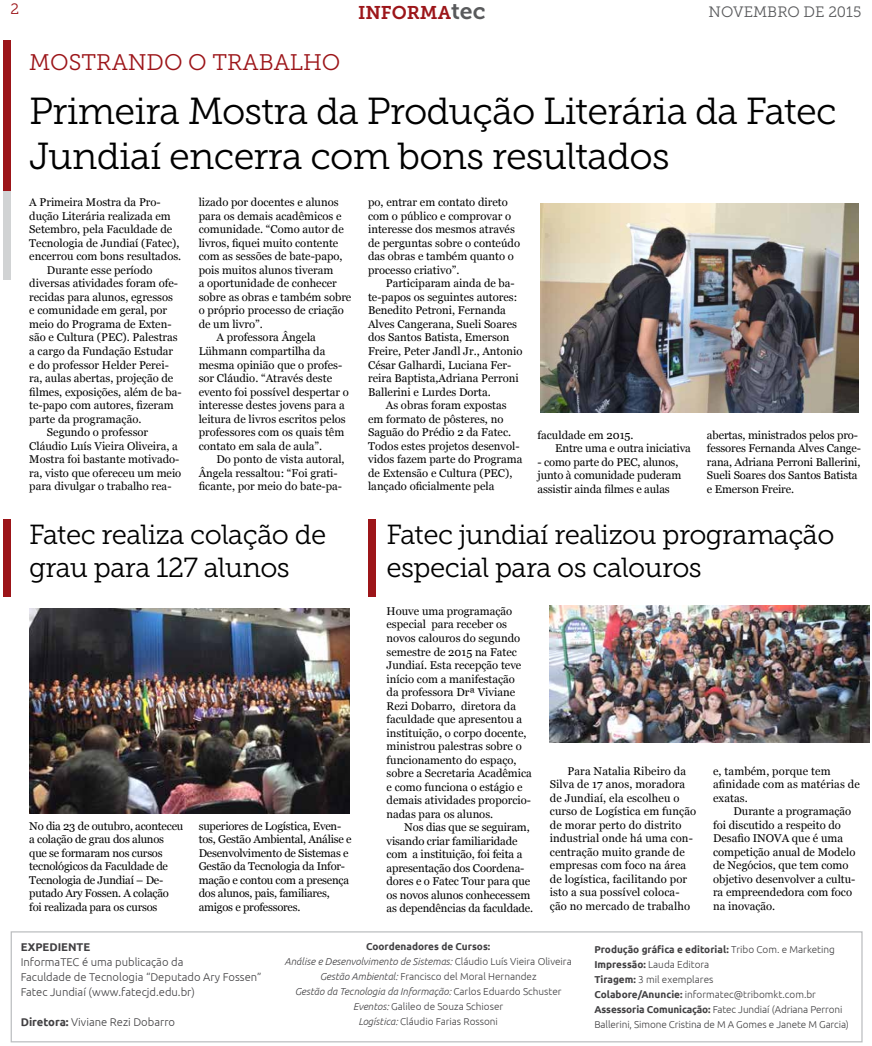
<style>
.page{position:relative;width:872px;height:1046px;background:#fff}
.page>*{position:absolute;margin:0;border:0;box-sizing:border-box;transform-origin:0 0}
.t1{font:37.5px/45px "Museo Slab 300";letter-spacing:-.02em;color:#000}
.t2{font:27.5px/33px "Museo Slab 300";letter-spacing:-.02em;color:#000}
.t3{font:22.5px "Museo Slab 300";color:#9c1519}
.t4{font:18.38px "Museo Slab 700";color:#9c1519}
.t5{font:15px "Museo Slab 300";color:#58595b}
.t6{font:15px "Museo Slab 300";color:#9c1519}
.t7{font:11.25px/13.5px "Georgia";color:#000}
.t8{font:11.25px/13.5px "Georgia";letter-spacing:-.02em;color:#000}
.t9{font:300 11.25px/15px "Ubuntu";color:#414042}
.t10{font:700 11.25px "Ubuntu";color:#414042}
.t11{font:300 10px/15px "Ubuntu";color:#414042;text-align:center}
.s1{font-size:23px;color:#58595b}
.s2{font-weight:700}
.s3{font-style:italic}
</style>
<div class="page">
<div style="left:11px;top:931px;width:851px;height:111px;border:1px solid #bcbec0"></div>
<div style="left:3px;top:167px;width:8px;height:112px;background:#d1d3d4"></div>
<div style="left:3px;top:40px;width:8px;height:151px;background:#9c1519"></div>
<div style="left:3px;top:519px;width:8px;height:77px;background:#9c1519"></div>
<div style="left:368px;top:519px;width:8px;height:77px;background:#9c1519"></div>
<img style="left:541px;top:204px;width:317px;height:208px">
<img style="left:29px;top:609px;width:320px;height:204px">
<img style="left:550px;top:605px;width:319px;height:137px">
<h3 class="t6" style="left:11px;top:1px;width:10px">2</h3>
<h3 class="t4" style="left:358px;top:2px;width:129px">INFORMA<span class="s1">tec</span></h3>
<h3 class="t5" style="left:708px;top:4px;width:154px">NOVEMBRO DE 2015</h3>
<h3 class="t3" style="left:29px;top:50px;width:313px">MOSTRANDO O TRABALHO</h3>
<h1 class="t1" style="left:29px;top:89px;width:809px">Primeira Mostra da Produção Literária da Fatec<br>Jundiaí encerra com bons resultados</h1>
<p class="t7" style="left:29px;top:195px;width:133px">A Primeira Mostra da Pro-</p>
<p class="t7" style="left:29px;top:209px;width:143px">dução Literária realizada em</p>
<p class="t7" style="left:29px;top:222px;width:144px">Setembro, pela Faculdade de</p>
<p class="t7" style="left:29px;top:236px;width:152px">Tecnologia de Jundiaí (Fatec),</p>
<p class="t7" style="left:29px;top:249px;width:154px">encerrou com bons resultados.</p>
<p class="t7" style="left:47px;top:263px;width:107px">Durante esse período</p>
<p class="t7" style="left:29px;top:276px;width:150px">diversas atividades foram ofe-</p>
<p class="t7" style="left:29px;top:290px;width:145px">recidas para alunos, egressos</p>
<p class="t7" style="left:29px;top:303px;width:139px">e comunidade em geral, por</p>
<p class="t7" style="left:29px;top:317px;width:144px">meio do Programa de Exten-</p>
<p class="t7" style="left:29px;top:330px;width:150px">são e Cultura (PEC). Palestras</p>
<p class="t7" style="left:29px;top:344px;width:145px">a cargo da Fundação Estudar</p>
<p class="t7" style="left:29px;top:357px;width:141px">e do professor Helder Perei-</p>
<p class="t7" style="left:29px;top:371px;width:146px">ra, aulas abertas, projeção de</p>
<p class="t7" style="left:29px;top:384px;width:154px">filmes, exposições, além de ba-</p>
<p class="t7" style="left:29px;top:398px;width:146px">te-papo com autores, fizeram</p>
<p class="t7" style="left:29px;top:411px;width:114px">parte da programação.</p>
<p class="t7" style="left:47px;top:425px;width:103px">Segundo o professor</p>
<p class="t7" style="left:29px;top:438px;width:150px">Cláudio Luís Vieira Oliveira, a</p>
<p class="t7" style="left:29px;top:452px;width:152px">Mostra foi bastante motivado-</p>
<p class="t7" style="left:29px;top:465px;width:154px">ra, visto que ofereceu um meio</p>
<p class="t7" style="left:29px;top:479px;width:144px">para divulgar o trabalho rea-</p>
<p class="t7" style="left:199px;top:195px;width:141px">lizado por docentes e alunos</p>
<p class="t7" style="left:199px;top:209px;width:144px">para os demais acadêmicos e</p>
<p class="t7" style="left:199px;top:222px;width:147px">comunidade. “Como autor de</p>
<p class="t7" style="left:199px;top:236px;width:141px">livros, fiquei muito contente</p>
<p class="t7" style="left:199px;top:249px;width:145px">com as sessões de bate-papo,</p>
<p class="t7" style="left:199px;top:263px;width:136px">pois muitos alunos tiveram</p>
<p class="t7" style="left:199px;top:276px;width:140px">a oportunidade de conhecer</p>
<p class="t7" style="left:199px;top:290px;width:154px">sobre as obras e também sobre</p>
<p class="t7" style="left:199px;top:303px;width:147px">o próprio processo de criação</p>
<p class="t7" style="left:199px;top:317px;width:66px">de um livro”.</p>
<p class="t7" style="left:216px;top:330px;width:101px">A professora Ângela</p>
<p class="t7" style="left:199px;top:344px;width:128px">Lühmann compartilha da</p>
<p class="t7" style="left:199px;top:357px;width:145px">mesma opinião que o profes-</p>
<p class="t7" style="left:199px;top:371px;width:135px">sor Cláudio. “Através deste</p>
<p class="t7" style="left:199px;top:384px;width:152px">evento foi possível despertar o</p>
<p class="t7" style="left:199px;top:398px;width:148px">interesse destes jovens para a</p>
<p class="t7" style="left:199px;top:411px;width:149px">leitura de livros escritos pelos</p>
<p class="t7" style="left:199px;top:425px;width:147px">professores com os quais têm</p>
<p class="t7" style="left:199px;top:438px;width:125px">contato em sala de aula”.</p>
<p class="t7" style="left:216px;top:452px;width:130px">Do ponto de vista autoral,</p>
<p class="t7" style="left:199px;top:465px;width:141px">Ângela ressaltou: “Foi grati-</p>
<p class="t7" style="left:199px;top:479px;width:145px">ficante, por meio do bate-pa-</p>
<p class="t7" style="left:368px;top:195px;width:153px">po, entrar em contato direto com o público e comprovar o interesse dos mesmos através de perguntas sobre o conteúdo das obras e também quanto o processo criativo”.</p>
<p class="t7" style="left:368px;top:276px;width:156px;text-indent:18px">Participaram ainda de ba&shy;te-papos os seguintes autores:<br>Benedito Petroni, Fernanda<br>Alves Cangerana, Sueli Soares dos Santos Batista, Emerson<br>Freire, Peter Jandl Jr., Antonio<br>César Galhardi, Luciana Fer&shy;reira Baptista,Adriana Perroni<br>Ballerini e Lurdes Dorta.</p>
<p class="t7" style="left:368px;top:398px;width:156px;text-indent:18px">As obras foram expostas em formato de pôsteres, no<br>Saguão do Prédio 2 da Fatec.<br>Todos estes projetos desenvol&shy;vidos fazem parte do Programa de Extensão e Cultura (PEC), lançado oficialmente pela</p>
<p class="t7" style="left:555px;top:427px;width:137px;text-indent:-18px">faculdade em 2015.<br>Entre uma e outra iniciativa</p>
<p class="t7" style="left:537px;top:454px;width:145px">- como parte do PEC, alunos, junto à comunidade puderam assistir ainda filmes e aulas</p>
<p class="t7" style="left:707px;top:427px;width:156px">abertas, ministrados pelos pro&shy;fessores Fernanda Alves Cange&shy;rana, Adriana Perroni Ballerini,<br>Sueli Soares dos Santos Batista e Emerson Freire.</p>
<h2 class="t2" style="left:29px;top:518px;width:298px">Fatec realiza colação de grau para 127 alunos</h2>
<h2 class="t2" style="left:386px;top:518px;width:449px">Fatec jundiaí realizou programação especial para os calouros</h2>
<p class="t8" style="left:29px;top:818px;width:156px">No dia 23 de outubro, aconteceu a colação de grau dos alunos que se formaram nos cursos tecnológicos da Faculdade de<br>Tecnologia de Jundiaí – De&shy;putado Ary Fossen. A colação foi realizada para os cursos</p>
<p class="t8" style="left:199px;top:818px;width:154px">superiores de Logística, Even&shy;tos, Gestão Ambiental, Análise e<br>Desenvolvimento de Sistemas e<br>Gestão da Tecnologia da Infor&shy;mação e contou com a presença dos alunos, pais, familiares, amigos e professores.</p>
<p class="t7" style="left:386px;top:603px;width:147px">Houve uma programação especial para receber os novos calouros do segundo semestre de 2015 na Fatec<br>Jundiaí. Esta recepção teve início com a manifestação<br>da professora Drª Viviane<br>Rezi Dobarro, diretora da faculdade que apresentou a instituição, o corpo docente, ministrou palestras sobre o funcionamento do espaço, sobre a Secretaria Acadêmica e como funciona o estágio e demais atividades proporcio&shy;nadas para os alunos.</p>
<p class="t7" style="left:386px;top:819px;width:148px;text-indent:18px">Nos dias que se seguiram, visando criar familiaridade com a instituição, foi feita a apresentação dos Coordena&shy;dores e o Fatec Tour para que os novos alunos conhecessem as dependências da faculdade.</p>
<p class="t7" style="left:550px;top:763px;width:148px;text-indent:18px">Para Natalia Ribeiro da<br>Silva de 17 anos, moradora de Jundiaí, ela escolheu o curso de Logística em função de morar perto do distrito industrial onde há uma con&shy;centração muito grande de empresas com foco na área de logística, facilitando por isto a sua possível coloca&shy;ção no mercado de trabalho</p>
<p class="t7" style="left:713px;top:763px;width:148px">e, também, porque tem afinidade com as matérias de exatas.</p>
<p class="t7" style="left:713px;top:804px;width:144px;text-indent:20px">Durante a programação foi discutido a respeito do<br>Desafio INOVA que é uma competição anual de Modelo de Negócios, que tem como objetivo desenvolver a cultu&shy;ra empreendedora com foco na inovação.</p>
<p class="t10" style="left:21px;top:940px;width:71px">EXPEDIENTE</p>
<p class="t9" style="left:21px;top:954px;width:242px">InformaTEC é uma publicação da<br>Faculdade de Tecnologia “Deputado Ary Fossen”<br>Fatec Jundiaí (www.fatecjd.edu.br)</p>
<p class="t9" style="left:21px;top:1014px;width:156px"><span class="s2">Diretora:</span> Viviane Rezi Dobarro</p>
<p class="t11" style="left:285px;top:938px;width:289px"><span class="s2">Coordenadores de Cursos:<br></span><span class="s3">Análise e Desenvolvimento de Sistemas:</span> Cláudio Luís Vieira Oliveira <span class="s3">Gestão Ambiental:</span> Francisco del Moral Hernandez<br><span class="s3">Gestão da Tecnologia da Informação:</span> Carlos Eduardo Schuster <span class="s3">Eventos:</span> Galileo de Souza Schioser<br><span class="s3">Logística:</span> Cláudio Farias Rossoni</p>
<p class="t11" style="left:594px;top:941px;width:256px;text-align:left"><span class="s2">Produção gráfica e editorial:</span> Tribo Com. e Marketing <span class="s2">Impressão:</span> Lauda Editora<br><span class="s2">Tiragem:</span> 3 mil exemplares<br><span class="s2">Colabore/Anuncie:</span> informatec@tribomkt.com.br <span class="s2">Assessoria Comunicação:</span> Fatec Jundiaí (Adriana Perroni Ballerini, Simone Cristina de M A Gomes e Janete M Garcia)</p>
</div>
